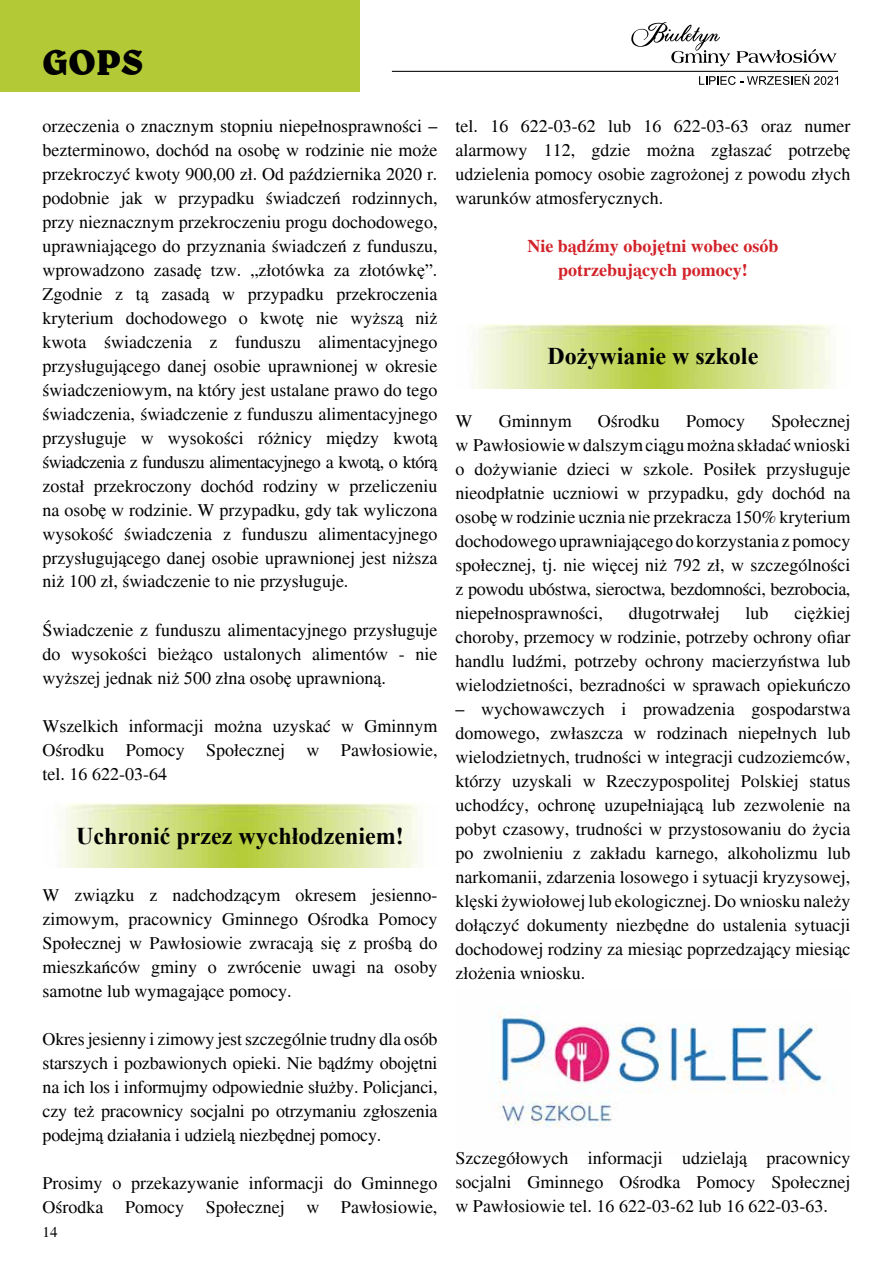
<style>
.page{position:relative;width:893px;height:1263px;background:#fff}
.page>*{position:absolute;margin:0;border:0;box-sizing:border-box;transform-origin:0 0}
.t1{font:700 36px "Belwe L2";color:#000}
.t2{font:700 24px "Times New Roman";color:#000}
.t3{font:18px/24px "Times";color:#000;text-align:justify}
.t4{font:700 18px/24px "Times";color:#d2232a;text-align:center}
.t5{font:15px "Times";color:#000}
</style>
<div class="page">
<svg style="left:631px;top:22px;width:205px;height:44px"></svg>
<hr style="left:392px;top:71px;width:446px;height:1px;background:#000">
<svg style="left:699px;top:74px;width:139px;height:11px"></svg>
<img style="left:61px;top:804px;width:357px;height:63px">
<img style="left:474px;top:324px;width:357px;height:64px">
<div style="left:0;top:0;width:359px;height:91px;background:#b3c935"></div>
<img style="left:496px;top:1007px;width:330px;height:121px">
<h1 class="t1" style="left:43px;top:39px;width:102px">GOPS</h1>
<p class="t3" style="left:43px;top:114px;width:396px">orzeczenia o znacznym stopniu niepełnosprawności – bezterminowo, dochód na osobę w rodzinie nie może przekroczyć kwoty 900,00 zł. Od października 2020 r. podobnie jak w przypadku świadczeń rodzinnych, przy nieznacznym przekroczeniu progu dochodowego, uprawniającego do przyznania świadczeń z funduszu, wprowadzono zasadę tzw. „złotówka za złotówkę”.<br>Zgodnie z tą zasadą w przypadku przekroczenia kryterium dochodowego o kwotę nie wyższą niż kwota świadczenia z funduszu alimentacyjnego przysługującego danej osobie uprawnionej w okresie świadczeniowym, na który jest ustalane prawo do tego świadczenia, świadczenie z funduszu alimentacyjnego przysługuje w wysokości różnicy między kwotą świadczenia z funduszu alimentacyjnego a kwotą, o którą został przekroczony dochód rodziny w przeliczeniu na osobę w rodzinie. W przypadku, gdy tak wyliczona wysokość świadczenia z funduszu alimentacyjnego przysługującego danej osobie uprawnionej jest niższa niż 100 zł, świadczenie to nie przysługuje.</p>
<p class="t3" style="left:43px;top:618px;width:396px">Świadczenie z funduszu alimentacyjnego przysługuje do wysokości bieżąco ustalonych alimentów - nie wyższej jednak niż 500 złna osobę uprawnioną.</p>
<p class="t3" style="left:43px;top:714px;width:396px">Wszelkich informacji można uzyskać w Gminnym Ośrodku Pomocy Społecznej w Pawłosiowie, tel. 16 622-03-64</p>
<h2 class="t2" style="left:76px;top:818px;width:329px">Uchronić przez wychłodzeniem!</h2>
<p class="t3" style="left:43px;top:883px;width:396px">W związku z nadchodzącym okresem jesienno&shy;zimowym, pracownicy Gminnego Ośrodka Pomocy Społecznej w Pawłosiowie zwracają się z prośbą do mieszkańców gminy o zwrócenie uwagi na osoby samotne lub wymagające pomocy.</p>
<p class="t3" style="left:43px;top:1027px;width:396px">Okres jesienny i zimowy jest szczególnie trudny dla osób starszych i pozbawionych opieki. Nie bądźmy obojętni na ich los i informujmy odpowiednie służby. Policjanci, czy też pracownicy socjalni po otrzymaniu zgłoszenia podejmą działania i udzielą niezbędnej pomocy.</p>
<p class="t3" style="left:43px;top:1171px;width:396px">Prosimy o przekazywanie informacji do Gminnego<br>Ośrodka Pomocy Społecznej w Pawłosiowie,</p>
<p class="t5" style="left:43px;top:1224px;width:16px">14</p>
<p class="t3" style="left:455px;top:114px;width:396px">tel. 16 622-03-62 lub 16 622-03-63 oraz numer alarmowy 112, gdzie można zgłaszać potrzebę udzielenia pomocy osobie zagrożonej z powodu złych warunków atmosferycznych.</p>
<p class="t4" style="left:527px;top:234px;width:252px">Nie bądźmy obojętni wobec osób potrzebujących pomocy!</p>
<h2 class="t2" style="left:548px;top:339px;width:212px">Dożywianie w szkole</h2>
<p class="t3" style="left:455px;top:410px;width:18px">W</p>
<p class="t3" style="left:499px;top:410px;width:75px">Gminnym</p>
<p class="t3" style="left:598px;top:410px;width:63px">Ośrodku</p>
<p class="t3" style="left:686px;top:410px;width:61px">Pomocy</p>
<p class="t3" style="left:455px;top:410px;width:396px;text-indent:316px">Społecznej w Pawłosiowie w dalszym ciągu można składać wnioski o dożywianie dzieci w szkole. Posiłek przysługuje nieodpłatnie uczniowi w przypadku, gdy dochód na osobę w rodzinie ucznia nie przekracza 150% kryterium dochodowego uprawniającego do korzystania z pomocy społecznej, tj. nie więcej niż 792 zł, w szczególności z powodu ubóstwa, sieroctwa, bezdomności, bezrobocia, niepełnosprawności,</p>
<p class="t3" style="left:455px;top:602px;width:396px;text-indent:339px">ciężkiej choroby, przemocy w rodzinie, potrzeby ochrony ofiar handlu ludźmi, potrzeby ochrony macierzyństwa lub wielodzietności, bezradności w sprawach opiekuńczo</p>
<p class="t3" style="left:455px;top:698px;width:396px">– wychowawczych i prowadzenia gospodarstwa domowego, zwłaszcza w rodzinach niepełnych lub wielodzietnych, trudności w integracji cudzoziemców, którzy uzyskali w Rzeczypospolitej Polskiej status uchodźcy, ochronę uzupełniającą lub zezwolenie na pobyt czasowy, trudności w przystosowaniu do życia po zwolnieniu z zakładu karnego, alkoholizmu lub narkomanii, zdarzenia losowego i sytuacji kryzysowej, klęski żywiołowej lub ekologicznej. Do wniosku należy dołączyć dokumenty niezbędne do ustalenia sytuacji dochodowej rodziny za miesiąc poprzedzający miesiąc złożenia wniosku.</p>
<p class="t3" style="left:629px;top:602px;width:92px">długotrwałej</p>
<p class="t3" style="left:746px;top:602px;width:25px">lub</p>
<p class="t3" style="left:455px;top:1146px;width:396px">Szczegółowych informacji udzielają pracownicy socjalni Gminnego Ośrodka Pomocy Społecznej w Pawłosiowie tel. 16 622-03-62 lub 16 622-03-63.</p>
</div>
